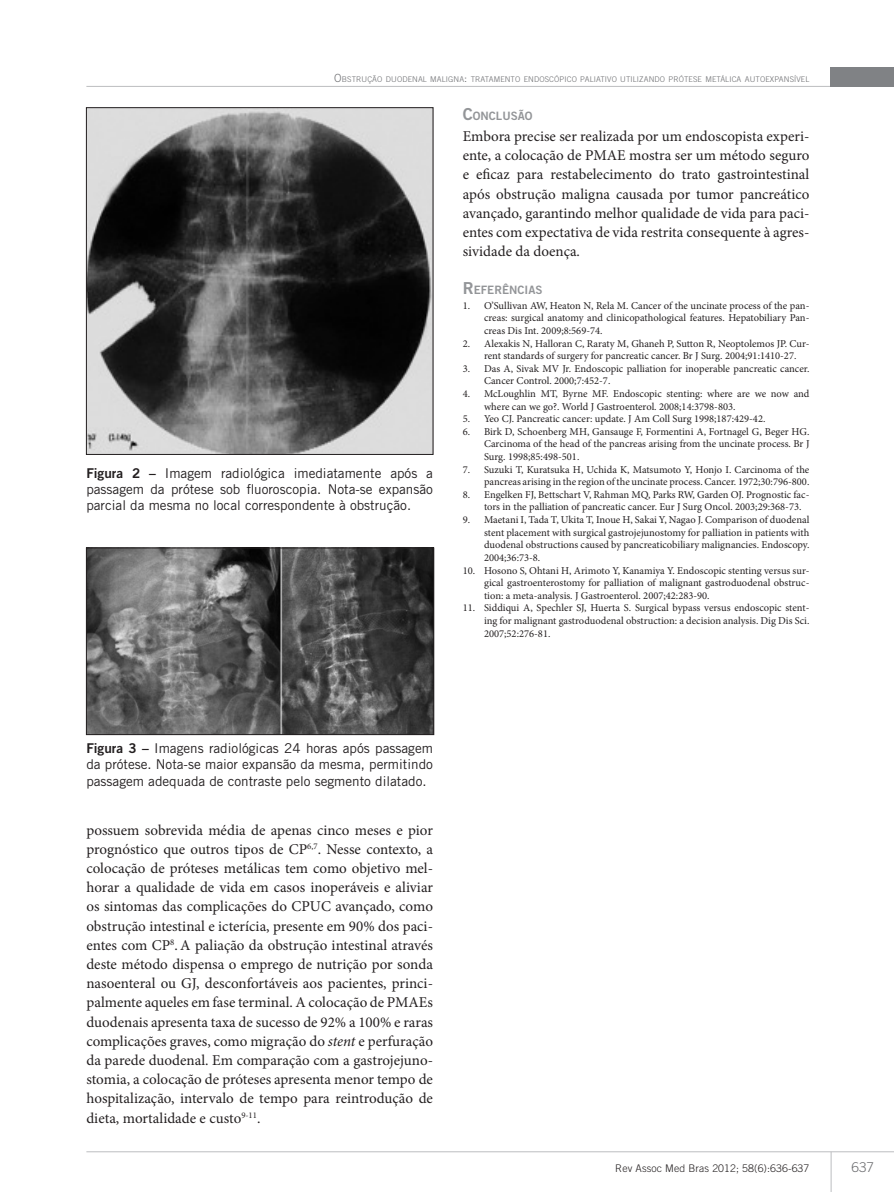
<style>
.page{position:relative;width:894px;height:1192px;background:#fff}
.page>*{position:absolute;margin:0;border:0;box-sizing:border-box;transform-origin:0 0}
._06_Texto_sem_Paragr{font:15px/19.2px "Minion Pro";color:#231f20;text-align:justify}
.Legenda_Figuras{font:13.5px/16.2px "Trade Gothic LT Std";color:#231f20;text-align:justify}
.t1{font:300 13.5px "Trade Gothic LT Std";color:#6c6d70}
._10_Sub_01{font:11.55px "Trade Gothic LT Std Bd 2";color:#939598}
.Referencias{font:10.5px/12.6px "Minion Pro";color:#231f20;text-align:justify}
.t2{font:300 10.5px "Trade Gothic LT Std";letter-spacing:.01em;color:#231f20}
.t3{font:300 7.8px "Trade Gothic LT Std";letter-spacing:.015em;color:#6c6d70}
.s1{font-size:11.25px}
.s2{font-family:"Trade Gothic LT Std Bd 2"}
.s3{font-size:16.5px}
.s4{font-style:italic}
</style>
<div class="page">
<hr style="left:86px;top:86px;width:808px;height:1px;background:#bcbdc0">
<hr style="left:86px;top:1151px;width:808px;height:1px;background:#bcbdc0">
<hr style="left:831px;top:1151px;width:1px;height:41px;background:#bcbdc0">
<div style="left:830px;top:67px;width:64px;height:19px;background:#808285"></div>
<img style="left:88px;top:109px;width:343px;height:344px">
<div style="left:86px;top:107px;width:347px;height:348px;border:1px solid #231f20"></div>
<img style="left:88px;top:549px;width:344px;height:184px">
<div style="left:86px;top:547px;width:348px;height:188px;border:1px solid #231f20"></div>
<p class="t3" style="left:334px;top:74px;width:477px"><span class="s1">O</span>BSTRUÇÃO DUODENAL MALIGNA<span class="s1">:</span> TRATAMENTO ENDOSCÓPICO PALIATIVO UTILIZANDO PRÓTESE METÁLICA AUTOEXPANSÍVEL</p>
<p class="Legenda_Figuras" style="left:86px;top:464px;width:348px"><span class="s2">Figura 2 –</span> Imagem radiológica imediatamente após a passagem da prótese sob fluoroscopia. Nota-se expansão parcial da mesma no local correspondente à obstrução.</p>
<p class="_10_Sub_01" style="left:463px;top:108px;width:71px"><span class="s3">C</span>ONCLUSÃO</p>
<p class="_06_Texto_sem_Paragr" style="left:463px;top:127px;width:348px">Embora precise ser realizada por um endoscopista experi&shy;ente, a colocação de PMAE mostra ser um método seguro e eficaz para restabelecimento do trato gastrointestinal após obstrução maligna causada por tumor pancreático avançado, garantindo melhor qualidade de vida para paci&shy;entes com expectativa de vida restrita consequente à agres&shy;sividade da doença.</p>
<p class="_10_Sub_01" style="left:463px;top:283px;width:81px"><span class="s3">R</span>EFERÊNCIAS</p>
<p class="Referencias" style="left:484px;top:299px;width:327px;text-indent:-21px">1. O’Sullivan AW, Heaton N, Rela M. Cancer of the uncinate process of the pan&shy;creas: surgical anatomy and clinicopathological features. Hepatobiliary Pan&shy;creas Dis Int. 2009;8:569-74.</p>
<p class="Referencias" style="left:484px;top:337px;width:327px;text-indent:-21px">2. Alexakis N, Halloran C, Raraty M, Ghaneh P, Sutton R, Neoptolemos JP. Cur&shy;rent standards of surgery for pancreatic cancer. Br J Surg. 2004;91:1410-27.</p>
<p class="Referencias" style="left:484px;top:362px;width:327px;text-indent:-21px">3. Das A, Sivak MV Jr. Endoscopic palliation for inoperable pancreatic cancer.<br>Cancer Control. 2000;7:452-7.</p>
<p class="Referencias" style="left:484px;top:387px;width:327px;text-indent:-21px">4. McLoughlin MT, Byrne MF. Endoscopic stenting: where are we now and where can we go?. World J Gastroenterol. 2008;14:3798-803.</p>
<p class="Referencias" style="left:463px;top:413px;width:304px">5. Yeo CJ. Pancreatic cancer: update. J Am Coll Surg 1998;187:429-42.</p>
<p class="Referencias" style="left:484px;top:425px;width:327px;text-indent:-21px">6. Birk D, Schoenberg MH, Gansauge F, Formentini A, Fortnagel G, Beger HG.<br>Carcinoma of the head of the pancreas arising from the uncinate process. Br J Surg. 1998;85:498-501.</p>
<p class="Referencias" style="left:463px;top:463px;width:348px;text-align:right">7. Suzuki T, Kuratsuka H, Uchida K, Matsumoto Y, Honjo I. Carcinoma of the pancreas arising in the region of the uncinate process. Cancer. 1972;30:796-800.</p>
<p class="Referencias" style="left:484px;top:488px;width:327px;text-indent:-21px">8. Engelken FJ, Bettschart V, Rahman MQ, Parks RW, Garden OJ. Prognostic fac&shy;tors in the palliation of pancreatic cancer. Eur J Surg Oncol. 2003;29:368-73.</p>
<p class="Referencias" style="left:484px;top:513px;width:327px;text-indent:-21px">9. Maetani I, Tada T, Ukita T, Inoue H, Sakai Y, Nagao J. Comparison of duodenal stent placement with surgical gastrojejunostomy for palliation in patients with duodenal obstructions caused by pancreaticobiliary malignancies. Endoscopy.<br>2004;36:73-8.</p>
<p class="Referencias" style="left:484px;top:564px;width:327px;text-indent:-21px">10. Hosono S, Ohtani H, Arimoto Y, Kanamiya Y. Endoscopic stenting versus sur&shy;gical gastroenterostomy for palliation of malignant gastroduodenal obstruc&shy;tion: a meta-analysis. J Gastroenterol. 2007;42:283-90.</p>
<p class="Referencias" style="left:484px;top:602px;width:327px;text-indent:-21px">11. Siddiqui A, Spechler SJ, Huerta S. Surgical bypass versus endoscopic stent&shy;ing for malignant gastroduodenal obstruction: a decision analysis. Dig Dis Sci.<br>2007;52:276-81.</p>
<p class="Legenda_Figuras" style="left:86px;top:740px;width:348px"><span class="s2">Figura 3 –</span> Imagens radiológicas 24 horas após passagem da prótese. Nota-se maior expansão da mesma, permitindo passagem adequada de contraste pelo segmento dilatado.</p>
<p class="_06_Texto_sem_Paragr" style="left:86px;top:820px;width:348px">possuem sobrevida média de apenas cinco meses e pior prognóstico que outros tipos de CP<sup>6,7</sup>. Nesse contexto, a colocação de próteses metálicas tem como objetivo mel&shy;horar a qualidade de vida em casos inoperáveis e aliviar os sintomas das complicações do CPUC avançado, como obstrução intestinal e icterícia, presente em 90% dos paci&shy;entes com CP<sup>8</sup>. A paliação da obstrução intestinal através deste método dispensa o emprego de nutrição por sonda nasoenteral ou GJ, desconfortáveis aos pacientes, princi&shy;palmente aqueles em fase terminal. A colocação de PMAEs duodenais apresenta taxa de sucesso de 92% a 100% e raras complicações graves, como migração do <span class="s4">stent</span> e perfuração da parede duodenal. Em comparação com a gastrojejuno&shy;stomia, a colocação de próteses apresenta menor tempo de hospitalização, intervalo de tempo para reintrodução de dieta, mortalidade e custo<sup>9-11</sup>.</p>
<p class="t2" style="left:615px;top:1162px;width:196px">Rev Assoc Med Bras 2012; 58(6):636-637</p>
<p class="t1" style="left:851px;top:1159px;width:24px">637</p>
</div>
